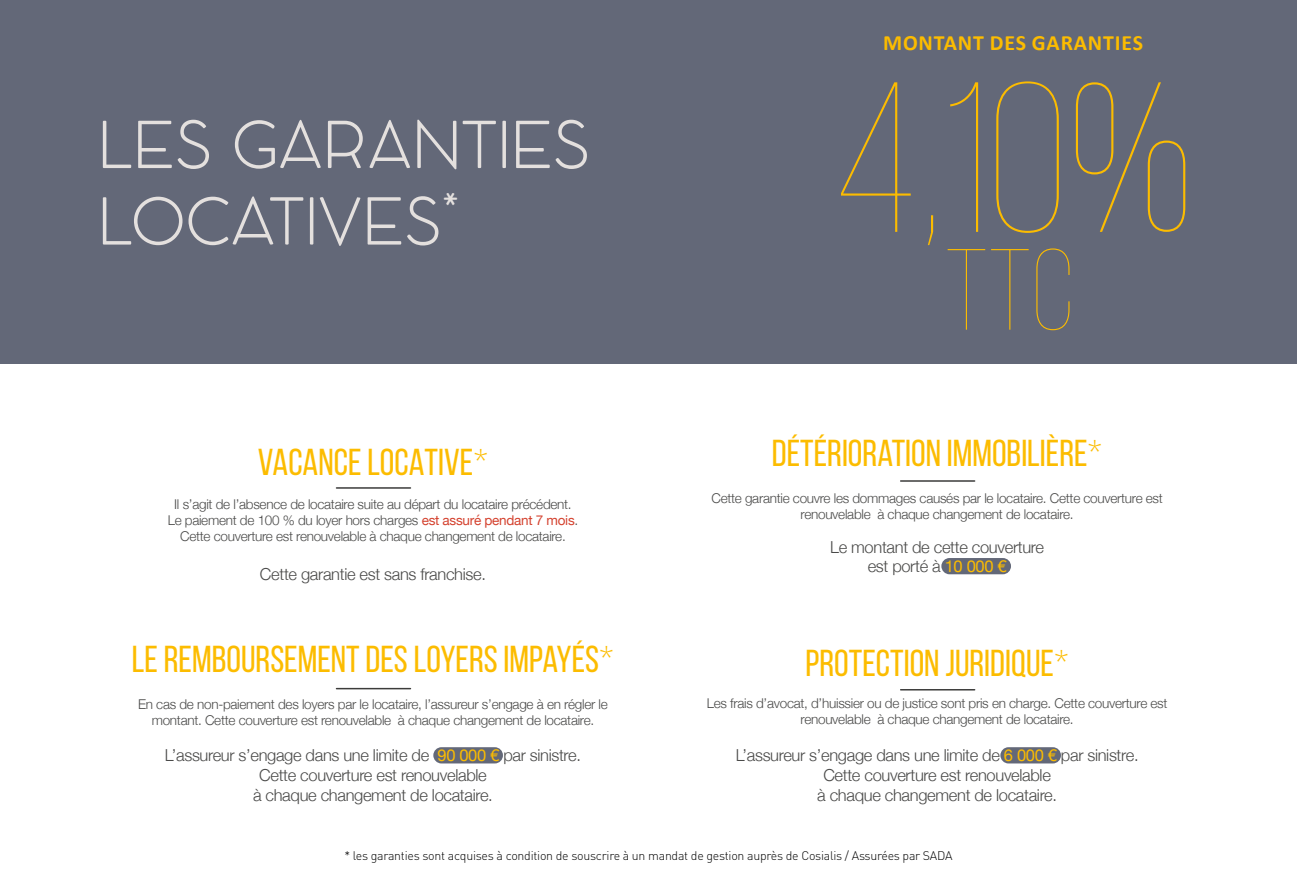
<style>
.page{position:relative;width:1297px;height:893px;background:#fff}
.page>*{position:absolute;margin:0;border:0;box-sizing:border-box;transform-origin:0 0}
.t1{font:100 213.3px "Bebas Neue";color:#fcbc00}
.t2{font:100 115.2px "Bebas Neue";color:#fcbc00}
.t3{font:300 63.75px/76.5px "COCOMAT";color:#e4e0de}
.t4{font:37.5px "Bebas Neue";color:#fcbc00}
.t5{font:300 37.2px "COCOMAT";color:#e4e0de}
.t6{font:700 21.9px "Calibri";letter-spacing:.04em;color:#fcbc00}
.t7{font:300 16.5px/19.8px "Helvetica Neue";letter-spacing:-.02em;color:#4a4a49;text-align:center}
.t8{font:300 13.5px/16.2px "Helvetica Neue";letter-spacing:-.02em;color:#4a4a49;text-align:center}
.t9{font:300 12.3px "DIN";letter-spacing:-.02em;color:#000}
.s1{font-style:inherit}
.s2{font-weight:400;color:#d4422f}
.s3{font-weight:400;color:#fcbc00}
</style>
<div class="page">
<div style="left:0;top:0;width:1297px;height:364px;background:#636878"></div>
<hr style="left:336px;top:487px;width:74px;height:2px;background:#3c3c3b">
<div style="left:433px;top:747px;width:70px;height:16px;background:#636878;border-radius:8px"></div>
<hr style="left:336px;top:688px;width:74px;height:1px;background:#3c3c3b">
<div style="left:941px;top:558px;width:70px;height:16px;background:#636878;border-radius:8px"></div>
<hr style="left:901px;top:480px;width:74px;height:2px;background:#3c3c3b">
<div style="left:1000px;top:747px;width:61px;height:16px;background:#636878;border-radius:8px"></div>
<hr style="left:901px;top:689px;width:74px;height:1px;background:#3c3c3b">
<h3 class="t3" style="left:98px;top:108px;width:493px">LES GARANTIES<br>LOCATIVES</h3>
<h3 class="t5" style="left:441px;top:177px;width:20px">*</h3>
<h3 class="t4" style="left:258px;top:441px;width:232px">VACANCE LOCATIVE<span class="s1">*</span></h3>
<p class="t8" style="left:168px;top:495px;width:412px">Il s’agit de l’absence de locataire suite au départ du locataire précédent.<br>Le paiement de 100 % du loyer hors charges <span class="s2">est assuré pendant 7 mois</span>.<br>Cette couverture est renouvelable à chaque changement de locataire.</p>
<p class="t7" style="left:260px;top:563px;width:227px">Cette garantie est sans franchise.</p>
<h3 class="t4" style="left:132px;top:639px;width:484px">LE REMBOURSEMENT DES LOYERS IMPAYÉS<span class="s1">*</span></h3>
<p class="t8" style="left:138px;top:695px;width:471px">En cas de non-paiement des loyers par le locataire, l’assureur s’engage à en régler le montant. Cette couverture est renouvelable à chaque changement de locataire.</p>
<p class="t7" style="left:165px;top:744px;width:417px">L’assureur s’engage dans une limite de <span class="s3">90 000 €</span> par sinistre.<br>Cette couverture est renouvelable<br>à chaque changement de locataire.</p>
<h3 class="t6" style="left:883px;top:27px;width:262px">MONTANT DES GARANTIES</h3>
<h1 class="t1" style="left:832px;top:46px;width:363px">4,10%</h1>
<h2 class="t2" style="left:945px;top:229px;width:131px">TTC</h2>
<h3 class="t4" style="left:772px;top:433px;width:332px">DÉTÉRIORATION IMMOBILIÈRE<span class="s1">*</span></h3>
<p class="t8" style="left:711px;top:489px;width:453px">Cette garantie couvre les dommages causés par le locataire. Cette couverture est renouvelable à chaque changement de locataire.</p>
<p class="t7" style="left:830px;top:535px;width:215px">Le montant de cette couverture est porté à <span class="s3">10 000 €</span></p>
<h3 class="t4" style="left:805px;top:642px;width:265px">PROTECTION JURIDIQUE<span class="s1">*</span></h3>
<p class="t8" style="left:707px;top:694px;width:462px">Les frais d’avocat, d’huissier ou de justice sont pris en charge. Cette couverture est renouvelable à chaque changement de locataire.</p>
<p class="t7" style="left:736px;top:744px;width:404px">L’assureur s’engage dans une limite de <span class="s3">6 000 €</span> par sinistre.<br>Cette couverture est renouvelable<br>à chaque changement de locataire.</p>
<p class="t9" style="left:344px;top:848px;width:610px">* les garanties sont acquises à condition de souscrire à un mandat de gestion auprès de Cosialis / Assurées par SADA</p>
</div>
